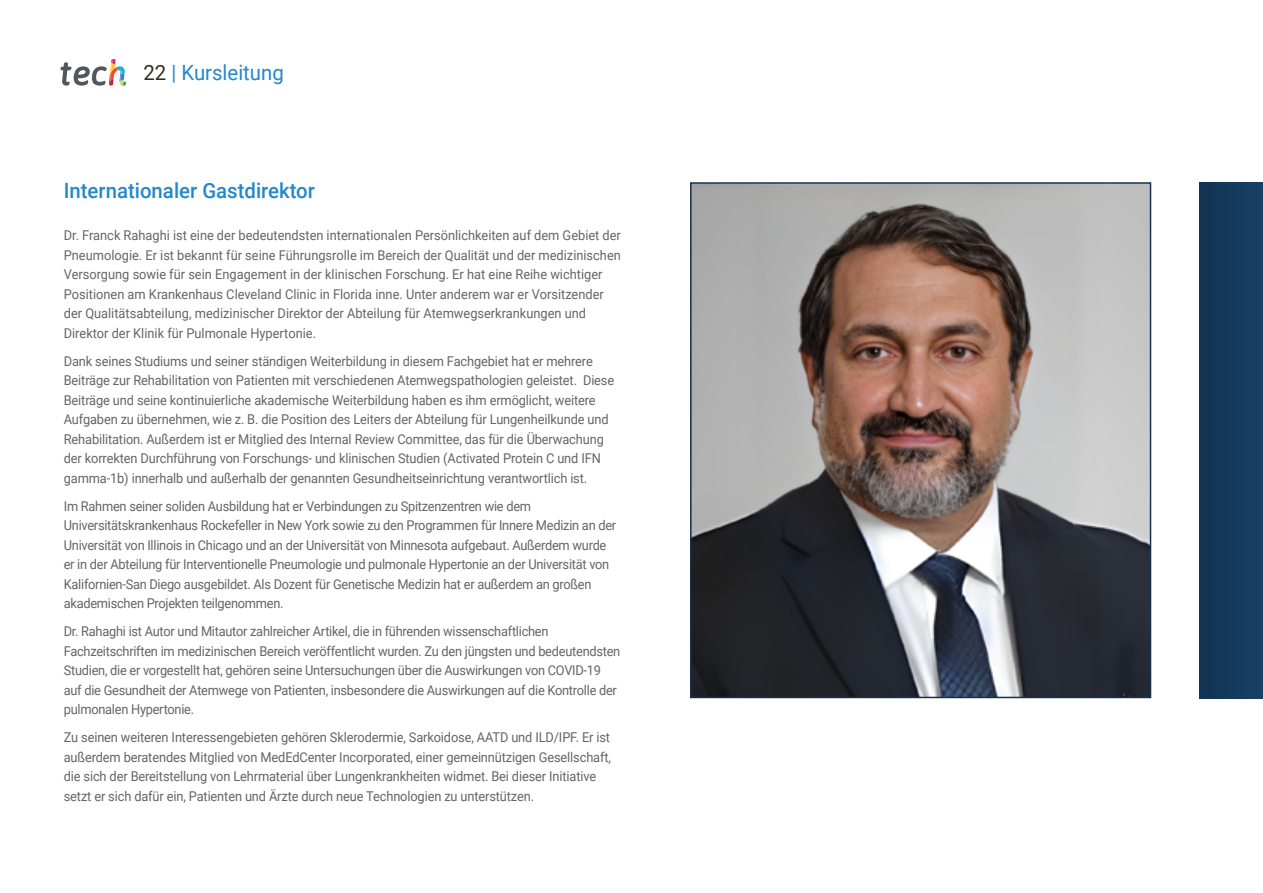
<style>
.page{position:relative;width:1263px;height:893px;background:#fff}
.page>*{position:absolute;margin:0;border:0;box-sizing:border-box;transform-origin:0 0}
.t1{font:500 21px "Roboto";color:#2488c9}
.t2{font:21px "Roboto";color:#2488c9}
.t3{font:13.5px/19.5px "Roboto";letter-spacing:-.01em;color:#656565;scale:.95 1}
.s1{color:#312e20}
</style>
<div class="page">
<img style="left:693px;top:185px;width:455px;height:510px">
<div style="left:690px;top:182px;width:461px;height:516px;border:2px solid #17304f"></div>
<div style="left:1199px;top:182px;width:64px;height:516px;background:#14395b"></div>
<svg style="left:61px;top:59px;width:65px;height:27px"></svg>
<h1 class="t2" style="left:144px;top:57px;width:142px"><span class="s1">22</span> | Kursleitung</h1>
<h1 class="t1" style="left:64px;top:176px;width:253px">Internationaler Gastdirektor</h1>
<p class="t3" style="left:64px;top:225px;width:588px">Dr. Franck Rahaghi ist eine der bedeutendsten internationalen Persönlichkeiten auf dem Gebiet der Pneumologie. Er ist bekannt für seine Führungsrolle im Bereich der Qualität und der medizinischen Versorgung sowie für sein Engagement in der klinischen Forschung. Er hat eine Reihe wichtiger Positionen am Krankenhaus Cleveland Clinic in Florida inne. Unter anderem war er Vorsitzender der Qualitätsabteilung, medizinischer Direktor der Abteilung für Atemwegserkrankungen und Direktor der Klinik für Pulmonale Hypertonie.</p>
<p class="t3" style="left:64px;top:351px;width:581px">Dank seines Studiums und seiner ständigen Weiterbildung in diesem Fachgebiet hat er mehrere Beiträge zur Rehabilitation von Patienten mit verschiedenen Atemwegspathologien geleistet. Diese Beiträge und seine kontinuierliche akademische Weiterbildung haben es ihm ermöglicht, weitere Aufgaben zu übernehmen, wie z. B. die Position des Leiters der Abteilung für Lungenheilkunde und Rehabilitation. Außerdem ist er Mitglied des Internal Review Committee, das für die Überwachung der korrekten Durchführung von Forschungs- und klinischen Studien (Activated Protein C und IFN gamma-1b) innerhalb und außerhalb der genannten Gesundheitseinrichtung verantwortlich ist.</p>
<p class="t3" style="left:64px;top:496px;width:583px">Im Rahmen seiner soliden Ausbildung hat er Verbindungen zu Spitzenzentren wie dem Universitätskrankenhaus Rockefeller in New York sowie zu den Programmen für Innere Medizin an der Universität von Illinois in Chicago und an der Universität von Minnesota aufgebaut. Außerdem wurde er in der Abteilung für Interventionelle Pneumologie und pulmonale Hypertonie an der Universität von Kalifornien-San Diego ausgebildet. Als Dozent für Genetische Medizin hat er außerdem an großen akademischen Projekten teilgenommen.</p>
<p class="t3" style="left:64px;top:621px;width:587px">Dr. Rahaghi ist Autor und Mitautor zahlreicher Artikel, die in führenden wissenschaftlichen Fachzeitschriften im medizinischen Bereich veröffentlicht wurden. Zu den jüngsten und bedeutendsten Studien, die er vorgestellt hat, gehören seine Untersuchungen über die Auswirkungen von COVID-19 auf die Gesundheit der Atemwege von Patienten, insbesondere die Auswirkungen auf die Kontrolle der pulmonalen Hypertonie.</p>
<p class="t3" style="left:64px;top:727px;width:577px">Zu seinen weiteren Interessengebieten gehören Sklerodermie, Sarkoidose, AATD und ILD/IPF. Er ist außerdem beratendes Mitglied von MedEdCenter Incorporated, einer gemeinnützigen Gesellschaft, die sich der Bereitstellung von Lehrmaterial über Lungenkrankheiten widmet. Bei dieser Initiative setzt er sich dafür ein, Patienten und Ärzte durch neue Technologien zu unterstützen.</p>
</div>
